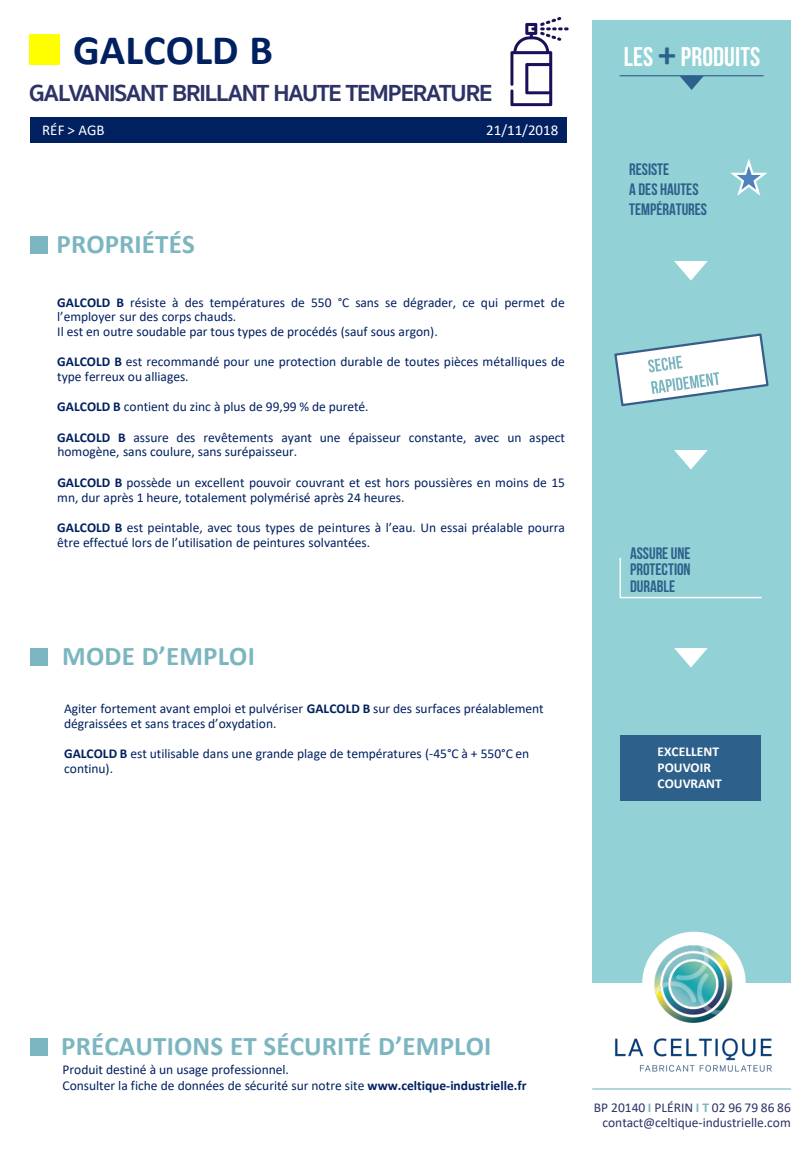
<style>
.page{position:relative;width:810px;height:1170px;background:#fff}
.page>*{position:absolute;margin:0;border:0;box-sizing:border-box;transform-origin:0 0}
.t1{font:700 42px "Calibri";letter-spacing:.005em;color:#002060}
.t2{font:700 27px "Calibri";letter-spacing:.005em;color:#7bb6c0}
.t3{font:27px "Bebas Neue";letter-spacing:.005em;color:#fff}
.t4{font:700 24px "Sukhumvit Set";letter-spacing:-.045em;color:#2d3367}
.t5{font:16.5px "Bebas Neue";color:#2d608b}
.t6{font:15px "Calibri";color:#fff}
.t7{font:13.5px/15px "Calibri";color:#002060}
.t8{font:13.5px/15px "Calibri";color:#2d3367;text-align:right}
.t9{font:700 13.5px "Calibri";color:#fff}
.s1{font-weight:700}
.s2{font-family:"Calibri";font-weight:700;font-size:36px;color:#2d608b}
.s3{font-weight:700;color:#7bb6c0}
</style>
<div class="page">
<img style="left:510px;top:17px;width:59px;height:89px">
<div style="left:592px;top:20px;width:199px;height:963px;background:#92d1d5"></div>
<div style="left:31px;top:117px;width:536px;height:25px;background:#002060"></div>
<div style="left:30px;top:34px;width:30px;height:31px;background:#ff0"></div>
<div style="left:30px;top:236px;width:18px;height:17px;background:#7bb6c0"></div>
<div style="left:30px;top:649px;width:18px;height:17px;background:#7bb6c0"></div>
<div style="left:30px;top:1038px;width:18px;height:18px;background:#7bb6c0"></div>
<hr style="left:620px;top:75px;width:144px;height:1px;background:#2d608b">
<svg style="left:680px;top:76px;width:24px;height:14px"></svg>
<svg style="left:674px;top:261px;width:34px;height:20px"></svg>
<svg style="left:614px;top:333px;width:155px;height:74px"></svg>
<svg style="left:674px;top:450px;width:34px;height:20px"></svg>
<div style="left:620px;top:736px;width:141px;height:65px;background:#2d608b"></div>
<svg style="left:619px;top:557px;width:143px;height:42px"></svg>
<svg style="left:730px;top:158px;width:37px;height:38px"></svg>
<svg style="left:674px;top:648px;width:34px;height:20px"></svg>
<hr style="left:592px;top:1088px;width:199px;height:2px;background:#7bb6c0">
<img style="left:599px;top:931px;width:190px;height:158px">
<h1 class="t1" style="left:73px;top:20px;width:201px">GALCOLD B</h1>
<p class="t4" style="left:29px;top:75px;width:465px">GALVANISANT BRILLANT HAUTE TEMPERATURE</p>
<p class="t6" style="left:42px;top:120px;width:64px">RÉF &gt; AGB</p>
<p class="t6" style="left:486px;top:120px;width:73px">21/11/2018</p>
<p class="t2" style="left:56px;top:225px;width:140px">PROPRIÉTÉS</p>
<p class="t7" style="left:57px;top:294px;width:509px"><span class="s1">GALCOLD B</span> résiste à des températures de 550 °C sans se dégrader, ce qui permet de l’employer sur des corps chauds.</p>
<p class="t7" style="left:57px;top:324px;width:382px">Il est en outre soudable par tous types de procédés (sauf sous argon).</p>
<p class="t7" style="left:57px;top:354px;width:509px"><span class="s1">GALCOLD B</span> est recommandé pour une protection durable de toutes pièces métalliques de type ferreux ou alliages.</p>
<p class="t7" style="left:57px;top:399px;width:313px"><span class="s1">GALCOLD B</span> contient du zinc à plus de 99,99 % de pureté.</p>
<p class="t7" style="left:57px;top:429px;width:509px"><span class="s1">GALCOLD B</span> assure des revêtements ayant une épaisseur constante, avec un aspect homogène, sans coulure, sans surépaisseur.</p>
<p class="t7" style="left:57px;top:474px;width:509px"><span class="s1">GALCOLD B</span> possède un excellent pouvoir couvrant et est hors poussières en moins de 15 mn, dur après 1 heure, totalement polymérisé après 24 heures.</p>
<p class="t7" style="left:57px;top:519px;width:509px"><span class="s1">GALCOLD B</span> est peintable, avec tous types de peintures à l’eau. Un essai préalable pourra être effectué lors de l’utilisation de peintures solvantées.</p>
<p class="t2" style="left:62px;top:637px;width:194px">MODE D’EMPLOI</p>
<p class="t7" style="left:64px;top:701px;width:481px">Agiter fortement avant emploi et pulvériser <span class="s1">GALCOLD B</span> sur des surfaces préalablement dégraissées et sans traces d’oxydation.</p>
<p class="t7" style="left:64px;top:746px;width:467px"><span class="s1">GALCOLD B</span> est utilisable dans une grande plage de températures (-45°C à + 550°C en continu).</p>
<p class="t3" style="left:624px;top:42px;width:138px">LES <span class="s2">+</span> PRODUITS</p>
<p class="t5" style="left:629px;top:160px;width:42px">RESISTE</p>
<p class="t5" style="left:629px;top:180px;width:71px">A DES HAUTES</p>
<p class="t5" style="left:629px;top:200px;width:80px">TEMPÉRATURES</p>
<p class="t5" style="left:630px;top:544px;width:62px">ASSURE UNE</p>
<p class="t5" style="left:630px;top:560px;width:62px">PROTECTION</p>
<p class="t5" style="left:630px;top:577px;width:47px">DURABLE</p>
<p class="t9" style="left:657px;top:742px;width:63px">EXCELLENT</p>
<p class="t9" style="left:657px;top:758px;width:55px">POUVOIR</p>
<p class="t9" style="left:657px;top:774px;width:66px">COUVRANT</p>
<p class="t2" style="left:61px;top:1027px;width:432px">PRÉCAUTIONS ET SÉCURITÉ D’EMPLOI</p>
<p class="t7" style="left:62px;top:1062px;width:228px">Produit destiné à un usage professionnel.</p>
<p class="t7" style="left:62px;top:1078px;width:466px">Consulter la fiche de données de sécurité sur notre site <span class="s1">www.celtique-industrielle.fr</span></p>
<p class="t8" style="left:594px;top:1100px;width:198px">BP 20140 <span class="s3">I</span> PLÉRIN <span class="s3">I T</span> 02 96 79 86 86 contact@celtique-industrielle.com</p>
</div>
